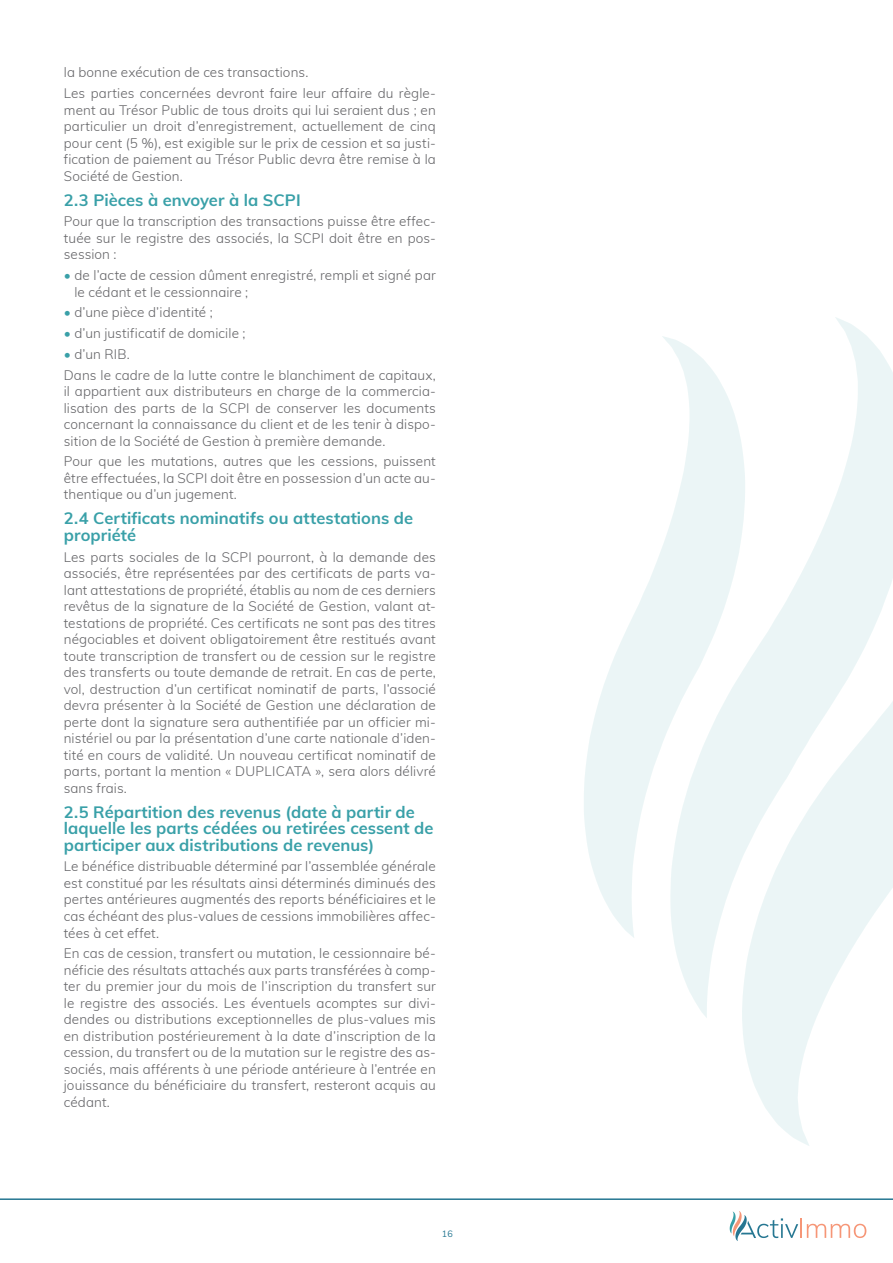
<style>
.page{position:relative;width:893px;height:1263px;background:#fff}
.page>*{position:absolute;margin:0;border:0;box-sizing:border-box;transform-origin:0 0}
.Sous_titre_2{font:700 16.5px/16.5px "Muli";letter-spacing:.005em;color:#39a0a8}
.Corps_de_texte{font:300 13.5px/16.5px "Muli";letter-spacing:.01em;color:#636366;text-align:justify}
.t1{font:9px "Muli";color:#267792}
.s1{color:#39a0a8}
</style>
<div class="page">
<svg style="left:730px;top:1211px;width:136px;height:30px"></svg>
<hr style="left:0;top:1198px;width:893px;height:2px;background:#267792">
<svg style="left:584px;top:336px;width:86px;height:602px"></svg>
<svg style="left:670px;top:317px;width:223px;height:701px;fill:#ebf5f6"></svg>
<svg style="left:742px;top:432px;width:151px;height:714px;fill:#ebf5f6"></svg>
<p class="Corps_de_texte" style="left:64px;top:64px;width:246px">la bonne exécution de ces transactions.</p>
<p class="Corps_de_texte" style="left:64px;top:84px;width:374px">Les parties concernées devront faire leur affaire du règle&shy;ment au Trésor Public de tous droits qui lui seraient dus ; en particulier un droit d’enregistrement, actuellement de cinq pour cent (5 %), est exigible sur le prix de cession et sa justi&shy;fication de paiement au Trésor Public devra être remise à la Société de Gestion.</p>
<p class="Sous_titre_2" style="left:64px;top:191px;width:238px">2.3 Pièces à envoyer à la SCPI</p>
<p class="Corps_de_texte" style="left:64px;top:213px;width:374px">Pour que la transcription des transactions puisse être effec&shy;tuée sur le registre des associés, la SCPI doit être en pos&shy;session :</p>
<p class="Corps_de_texte" style="left:74px;top:266px;width:363px;text-indent:-11px"><span class="s1">•</span> de l’acte de cession dûment enregistré, rempli et signé par le cédant et le cessionnaire ;</p>
<p class="Corps_de_texte" style="left:64px;top:304px;width:150px"><span class="s1">•</span> d’une pièce d’identité ;</p>
<p class="Corps_de_texte" style="left:64px;top:324px;width:183px"><span class="s1">•</span> d’un justificatif de domicile ;</p>
<p class="Corps_de_texte" style="left:64px;top:345px;width:68px"><span class="s1">•</span> d’un RIB.</p>
<p class="Corps_de_texte" style="left:64px;top:366px;width:374px">Dans le cadre de la lutte contre le blanchiment de capitaux, il appartient aux distributeurs en charge de la commercia&shy;lisation des parts de la SCPI de conserver les documents concernant la connaissance du client et de les tenir à dispo&shy;sition de la Société de Gestion à première demande.</p>
<p class="Corps_de_texte" style="left:64px;top:453px;width:374px">Pour que les mutations, autres que les cessions, puissent être effectuées, la SCPI doit être en possession d’un acte au&shy;thentique ou d’un jugement.</p>
<p class="Sous_titre_2" style="left:64px;top:509px;width:351px">2.4 Certificats nominatifs ou attestations de propriété</p>
<p class="Corps_de_texte" style="left:64px;top:548px;width:374px">Les parts sociales de la SCPI pourront, à la demande des associés, être représentées par des certificats de parts va&shy;lant attestations de propriété, établis au nom de ces derniers revêtus de la signature de la Société de Gestion, valant at&shy;testations de propriété. Ces certificats ne sont pas des titres négociables et doivent obligatoirement être restitués avant toute transcription de transfert ou de cession sur le registre des transferts ou toute demande de retrait. En cas de perte, vol, destruction d’un certificat nominatif de parts, l’associé devra présenter à la Société de Gestion une déclaration de perte dont la signature sera authentifiée par un officier mi&shy;nistériel ou par la présentation d’une carte nationale d’iden&shy;tité en cours de validité. Un nouveau certificat nominatif de parts, portant la mention « DUPLICATA », sera alors délivré sans frais.</p>
<p class="Sous_titre_2" style="left:64px;top:803px;width:371px">2.5 Répartition des revenus (date à partir de laquelle les parts cédées ou retirées cessent de participer aux distributions de revenus)</p>
<p class="Corps_de_texte" style="left:64px;top:858px;width:374px">Le bénéfice distribuable déterminé par l’assemblée générale est constitué par les résultats ainsi déterminés diminués des pertes antérieures augmentés des reports bénéficiaires et le cas échéant des plus-values de cessions immobilières affec&shy;tées à cet effet.</p>
<p class="Corps_de_texte" style="left:64px;top:944px;width:374px">En cas de cession, transfert ou mutation, le cessionnaire bé&shy;néficie des résultats attachés aux parts transférées à comp&shy;ter du premier jour du mois de l’inscription du transfert sur le registre des associés. Les éventuels acomptes sur divi&shy;dendes ou distributions exceptionnelles de plus-values mis en distribution postérieurement à la date d’inscription de la cession, du transfert ou de la mutation sur le registre des as&shy;sociés, mais afférents à une période antérieure à l’entrée en jouissance du bénéficiaire du transfert, resteront acquis au cédant.</p>
<p class="t1" style="left:442px;top:1227px;width:12px">16</p>
</div>
